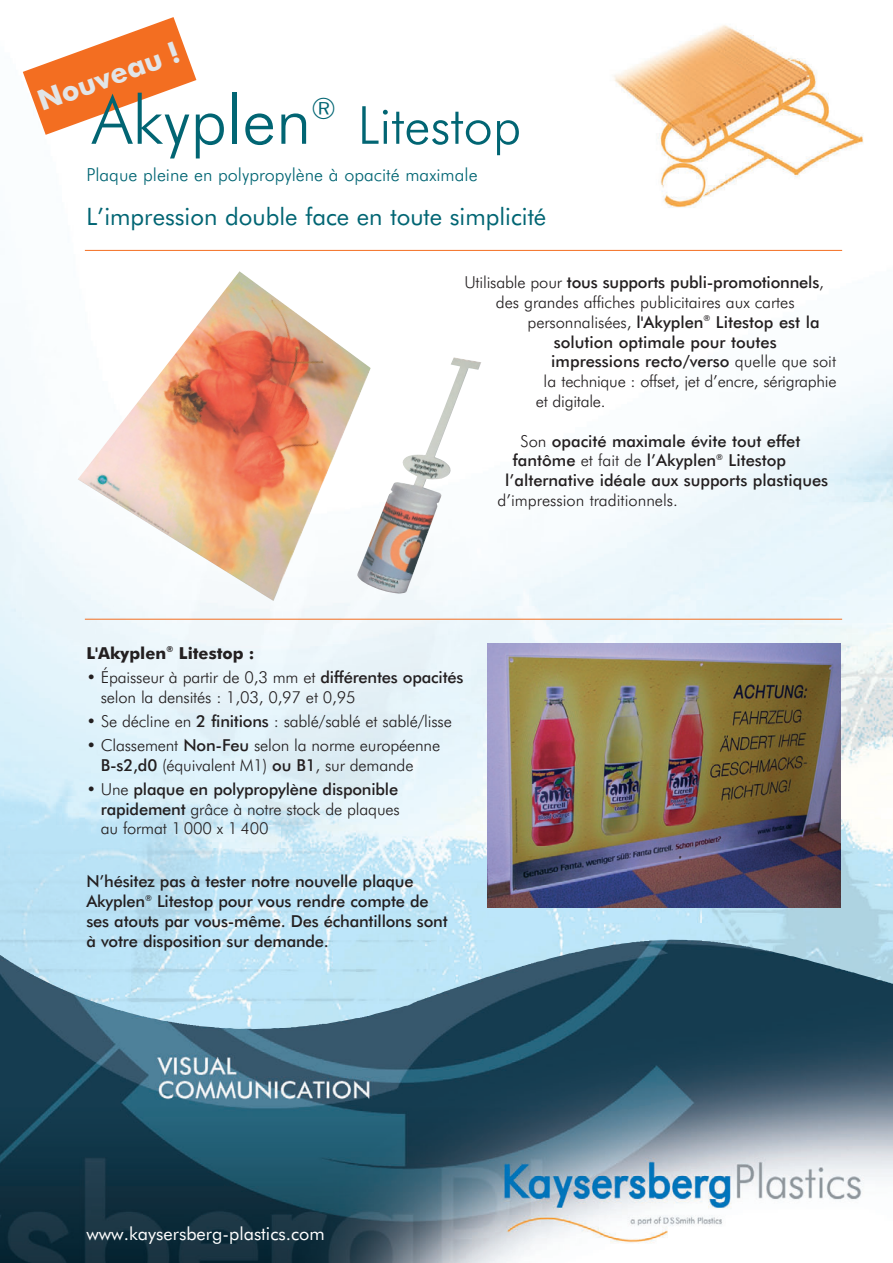
<style>
.page{position:relative;width:893px;height:1263px;background:#fff}
.page>*{position:absolute;margin:0;border:0;box-sizing:border-box;transform-origin:0 0}
.t1{font:300 67.5px "Futura KPSABT";color:#016573}
.t2{font:300 52.5px "Futura KPSABT";color:#016573}
.t3{font:300 30px "Futura KPSABT";color:#016573}
.t4{font:700 28.5px "Futura KPSABT";color:#e1e5e8}
.t5{font:24px "Futura KPSABT";color:#016573}
.t6{font:300 18px "Futura KPSABT";color:#016573}
.t7{font:18px "Futura KPSABT";color:#fff}
.t8{font:300 16.5px/19.8px "Futura KPSABT";letter-spacing:-.01em;color:#231f20}
.t9{font:500 16.5px/19.8px "Futura KPSABT";color:#231f20}
.t10{font:700 16.5px "Futura KPSABT";color:#231f20}
.s1{font-weight:500}
.s2{font-weight:300}
</style>
<div class="page">
<img style="left:0;top:25px;width:892px;height:917px">
<img style="left:0;top:942px;width:892px;height:321px">
<img style="left:78px;top:271px;width:293px;height:330px">
<hr style="left:85px;top:250px;width:757px;height:1px;background:#f36e21">
<hr style="left:85px;top:619px;width:757px;height:1px;background:#f36e21">
<img style="left:487px;top:644px;width:354px;height:263px">
<svg style="left:23px;top:17px;width:173px;height:118px"></svg>
<img style="left:357px;top:357px;width:124px;height:237px">
<h3 class="t4" style="left:34px;top:90px;width:150px;rotate:-20deg">Nouveau !</h3>
<h1 class="t1" style="left:92px;top:91px;width:221px">Akyplen</h1>
<h3 class="t3" style="left:311px;top:95px;width:26px">®</h3>
<h2 class="t2" style="left:357px;top:103px;width:165px">Litestop</h2>
<p class="t6" style="left:86px;top:167px;width:393px">Plaque pleine en polypropylène à opacité maximale</p>
<h3 class="t5" style="left:86px;top:206px;width:461px">L’impression double face en toute simplicité</h3>
<p class="t8" style="left:464px;top:274px;width:361px;text-align:center">Utilisable pour <span class="s1">tous supports publi-promotionnels</span>, des grandes affiches publicitaires aux cartes</p>
<p class="t9" style="left:527px;top:313px;width:293px"><span class="s2">personnalisées,</span> l'Akyplen<sup>®</sup> Litestop est la</p>
<p class="t9" style="left:554px;top:333px;width:224px">solution optimale pour toutes</p>
<p class="t9" style="left:551px;top:353px;width:286px">impressions recto/verso <span class="s2">quelle que soit</span></p>
<p class="t8" style="left:543px;top:373px;width:294px">la technique : offset, jet d’encre, sérigraphie</p>
<p class="t8" style="left:536px;top:393px;width:71px">et digitale.</p>
<p class="t9" style="left:520px;top:432px;width:281px"><span class="s2">Son</span> opacité maximale évite tout effet</p>
<p class="t9" style="left:513px;top:452px;width:275px">fantôme <span class="s2">et fait de</span> l’Akyplen<sup>®</sup> Litestop</p>
<p class="t9" style="left:505px;top:472px;width:325px">l’alternative idéale aux supports plastiques</p>
<p class="t8" style="left:497px;top:492px;width:182px">d’impression traditionnels.</p>
<p class="t10" style="left:86px;top:646px;width:170px">L'Akyplen<sup>®</sup> Litestop :</p>
<p class="t8" style="left:101px;top:668px;width:364px;text-indent:-14px">• Épaisseur à partir de 0,3 mm et <span class="s1">différentes opacités </span>selon la densités : 1,03, 0,97 et 0,95</p>
<p class="t8" style="left:86px;top:712px;width:367px">• Se décline en <span class="s1">2 finitions</span> : sablé/sablé et sablé/lisse</p>
<p class="t8" style="left:101px;top:736px;width:341px;text-indent:-14px">• Classement <span class="s1">Non-Feu</span> selon la norme européenne<br><span class="s1">B-s2,d0</span> (équivalent M1) <span class="s1">ou B1</span>, sur demande</p>
<p class="t8" style="left:101px;top:780px;width:300px;text-align:justify;text-indent:-14px">• Une <span class="s1">plaque en polypropylène disponible rapidement</span> grâce à notre stock de plaques au format 1 000 x 1 400</p>
<p class="t9" style="left:86px;top:873px;width:363px">N’hésitez pas à tester notre nouvelle plaque Akyplen<sup>®</sup> Litestop pour vous rendre compte de ses atouts par vous-même. Des échantillons sont à votre disposition sur demande.</p>
<p class="t7" style="left:86px;top:1226px;width:240px">www.kaysersberg-plastics.com</p>
</div>
